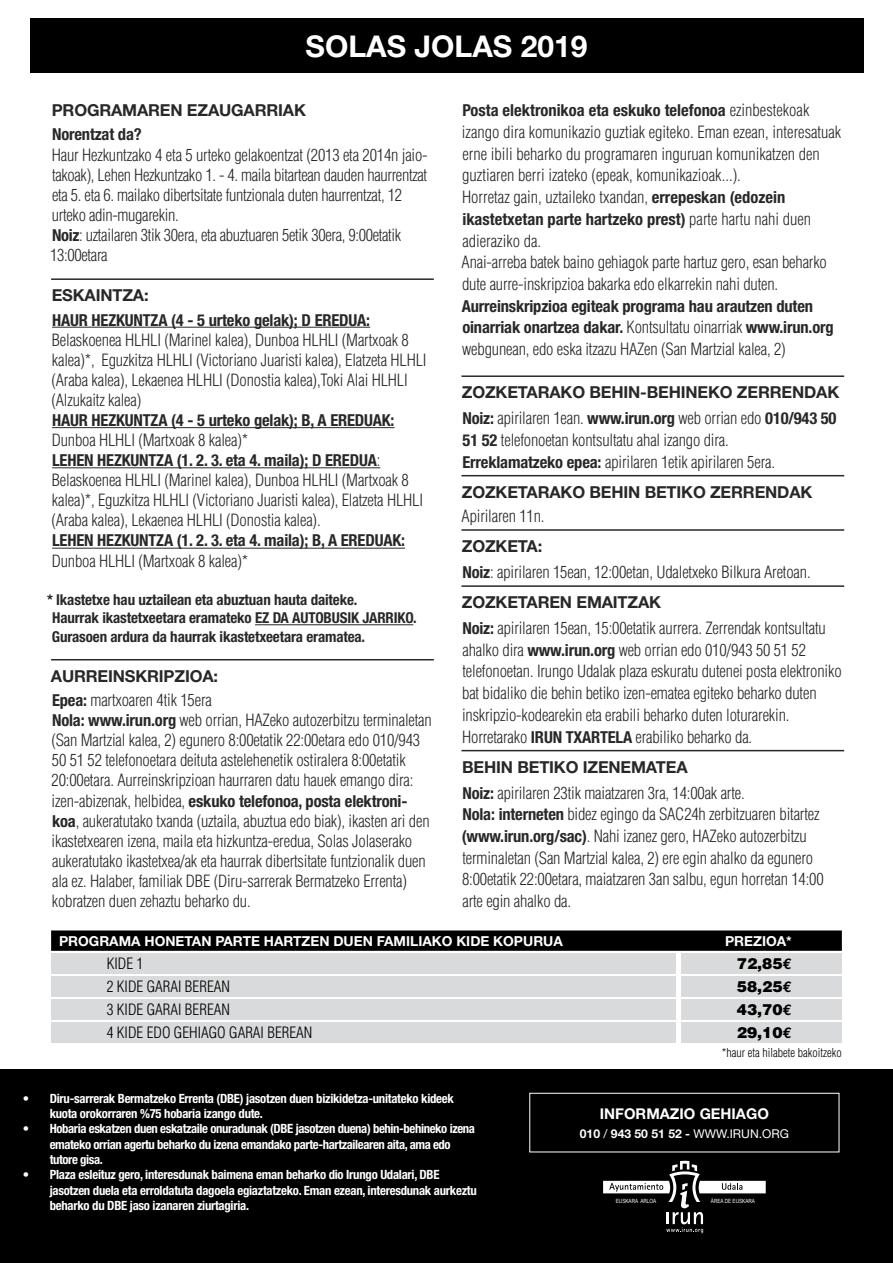
<style>
.page{position:relative;width:893px;height:1263px;background:#fff}
.page>*{position:absolute;margin:0;border:0;box-sizing:border-box;transform-origin:0 0}
.t1{font:700 30px "Helvetica Neue";color:#fff}
.t2{font:300 condensed 16.5px/20.1px "Helvetica";letter-spacing:-.01em;color:#282829}
.t3{font:700 condensed 16.5px/21.8px "Helvetica Neue";letter-spacing:-.01em;color:#282829}
.t4{font:700 16.5px "Helvetica Neue";letter-spacing:-.01em;color:#282829}
.t5{font:300 condensed 15.3px "Helvetica";color:#000}
.t6{font:900 15.3px "Helvetica";color:#000}
.t7{font:700 condensed 15px/18.3px "Helvetica Neue";letter-spacing:-.01em;color:#282829}
.t8{font:700 14.85px "Helvetica Neue";color:#fff}
.t9{font:700 13.8px "Helvetica Neue";color:#fff}
.t10{font:700 condensed 12.75px/15.3px "Helvetica Neue";letter-spacing:-.02em;color:#fff}
.t11{font:700 12.15px "Helvetica Neue";color:#fff}
.t12{font:300 condensed 12px "Helvetica";color:#000}
.t13{font:5.7px "Arial Narrow";color:#fff}
.s1{font-family:"Helvetica Neue";font-weight:700}
.s2{font-family:"Helvetica";font-weight:300}
.s3{font-family:"Euro Mono";font-weight:700}
.s4{font-weight:400}
</style>
<div class="page">
<hr style="left:51px;top:278px;width:383px;height:2px;background:#282829">
<hr style="left:52px;top:327px;width:318px;height:1px;background:#282829">
<hr style="left:52px;top:427px;width:343px;height:1px;background:#282829">
<hr style="left:52px;top:467px;width:328px;height:1px;background:#282829">
<hr style="left:52px;top:548px;width:353px;height:1px;background:#282829">
<hr style="left:255px;top:624px;width:158px;height:1px;background:#282829">
<hr style="left:51px;top:659px;width:383px;height:1px;background:#282829">
<hr style="left:461px;top:375px;width:383px;height:2px;background:#282829">
<hr style="left:461px;top:475px;width:383px;height:1px;background:#282829">
<hr style="left:461px;top:529px;width:383px;height:2px;background:#282829">
<hr style="left:461px;top:585px;width:383px;height:2px;background:#282829">
<hr style="left:461px;top:750px;width:383px;height:1px;background:#282829">
<div style="left:30px;top:18px;width:833px;height:54px;background:#000"></div>
<div style="left:0;top:1069px;width:893px;height:194px;background:#000"></div>
<svg style="left:603px;top:1161px;width:163px;height:72px"></svg>
<div style="left:529px;top:1093px;width:310px;height:59px;border:1px solid #fff"></div>
<div style="left:52px;top:1022px;width:624px;height:21px;background:#d9dadb"></div>
<div style="left:52px;top:999px;width:624px;height:21px;background:#d9dadb"></div>
<div style="left:682px;top:1022px;width:160px;height:21px;background:#d9dadb"></div>
<div style="left:682px;top:999px;width:160px;height:21px;background:#d9dadb"></div>
<svg style="left:51px;top:930px;width:791px;height:21px;background:#080808"></svg>
<div style="left:52px;top:976px;width:624px;height:21px;background:#d9dadb"></div>
<div style="left:52px;top:953px;width:624px;height:21px;background:#d9dadb"></div>
<div style="left:681px;top:976px;width:160px;height:21px;background:#d9dadb"></div>
<div style="left:681px;top:953px;width:160px;height:21px;background:#d9dadb"></div>
<h1 class="t1" style="left:306px;top:28px;width:283px">SOLAS JOLAS 2019</h1>
<p class="t4" style="left:52px;top:100px;width:256px">PROGRAMAREN EZAUGARRIAK</p>
<p class="t3" style="left:52px;top:124px;width:91px">Norentzat da?</p>
<p class="t2" style="left:50px;top:144px;width:379px">Haur Hezkuntzako 4 eta 5 urteko gelakoentzat (2013 eta 2014n jaio&shy;takoak), Lehen Hezkuntzako 1. - 4. maila bitartean dauden haurrentzat eta 5. eta 6. mailako dibertsitate funtzionala duten haurrentzat, 12 urteko adin-mugarekin.<br><span class="s1">Noiz</span>: uztailaren 3tik 30era, eta abuztuaren 5etik 30era, 9:00etatik 13:00etara</p>
<p class="t4" style="left:52px;top:285px;width:32px">ESKAIN</p>
<p class="t4" style="left:113px;top:285px;width:38px">TZA:</p>
<p class="t3" style="left:52px;top:309px;width:320px">HAUR HEZKUNTZA (4 - 5 urteko gelak); D EREDUA:</p>
<p class="t2" style="left:51px;top:329px;width:377px">Belaskoenea HLHLI (Marinel kalea), Dunboa HLHLI (Martxoak 8 kalea)*, Eguzkitza HLHLI (Victoriano Juaristi kalea), Elatzeta HLHLI (Araba kalea), Lekaenea HLHLI (Donostia kalea),Toki Alai HLHLI (Alzukaitz kalea)</p>
<p class="t3" style="left:52px;top:409px;width:344px">HAUR HEZKUNTZA (4 - 5 urteko gelak); B, A EREDUAK:</p>
<p class="t2" style="left:52px;top:430px;width:198px">Dunboa HLHLI (Martxoak 8 kalea)*</p>
<p class="t3" style="left:52px;top:449px;width:330px">LEHEN HEZKUNTZA (1. 2. 3. eta 4. maila); D EREDUA<span class="s2">:</span></p>
<p class="t2" style="left:51px;top:470px;width:373px">Belaskoenea HLHLI (Marinel kalea), Dunboa HLHLI (Martxoak 8 kalea)*, Eguzkitza HLHLI (Victoriano Juaristi kalea), Elatzeta HLHLI (Araba kalea), Lekaenea HLHLI (Donostia kalea).</p>
<p class="t3" style="left:52px;top:529px;width:354px">LEHEN HEZKUNTZA (1. 2. 3. eta 4. maila); B, A EREDUAK:</p>
<p class="t2" style="left:52px;top:550px;width:198px">Dunboa HLHLI (Martxoak 8 kalea)*</p>
<p class="t7" style="left:52px;top:590px;width:366px;text-indent:-5px">* Ikastetxe hau uztailean eta abuztuan hauta daiteke.<br>Haurrak ikastetxeetara eramateko EZ DA AUTOBUSIK JARRIKO.<br>Gurasoen ardura da haurrak ikastetxeetara eramatea.</p>
<p class="t4" style="left:51px;top:666px;width:169px">AURREINSKRIPZIOA:</p>
<p class="t2" style="left:51px;top:690px;width:382px"><span class="s1">Epea:</span> martxoaren 4tik 15era<br><span class="s1">Nola: www.irun.org</span> web orrian, HAZeko autozerbitzu terminaletan (San Martzial kalea, 2) egunero 8:00etatik 22:00etara edo 010/943<br>50 51 52 telefonoetara deituta astelehenetik ostiralera 8:00etatik 20:00etara. Aurreinskripzioan haurraren datu hauek emango dira:</p>
<p class="t3" style="left:52px;top:789px;width:357px"><span class="s2">izen-abizenak, helbidea,</span> eskuko telefonoa, posta elektroni-</p>
<p class="t2" style="left:52px;top:810px;width:380px"><span class="s1">koa</span>, aukeratutako txanda (uztaila, abuztua edo biak), ikasten ari den ikastetxearen izena, maila eta hizkuntza-eredua, Solas Jolaserako aukeratutako ikastetxea/ak eta haurrak dibertsitate funtzionalik duen ala ez. Halaber, familiak DBE (Diru-sarrerak Bermatzeko Errenta) kobratzen duen zehaztu beharko du.</p>
<p class="t3" style="left:462px;top:99px;width:348px">Posta elektronikoa eta eskuko telefonoa <span class="s2">ezinbestekoak</span></p>
<p class="t2" style="left:462px;top:121px;width:381px;line-height:21.8px">izango dira komunikazio guztiak egiteko. Eman ezean, interesatuak erne ibili beharko du programaren inguruan komunikatzen den guztiaren berri izateko (epeak, komunikazioak...).<br>Horretaz gain, uztaileko txandan, <span class="s1">errepeskan (edozein</span></p>
<p class="t3" style="left:462px;top:208px;width:350px">ikastetxetan parte hartzeko prest) <span class="s2">parte hartu nahi duen</span></p>
<p class="t2" style="left:462px;top:230px;width:367px;line-height:21.8px">adieraziko da.<br>Anai-arreba batek baino gehiagok parte hartuz gero, esan beharko dute aurre-inskripzioa bakarka edo elkarrekin nahi duten.</p>
<p class="t3" style="left:462px;top:295px;width:373px">Aurreinskripzioa egiteak programa hau arautzen duten oinarriak onartzea dakar. <span class="s2">Kontsultatu oinarriak</span> www.irun.org</p>
<p class="t2" style="left:462px;top:339px;width:325px">webgunean, edo eska itzazu HAZen (San Martzial kalea, 2)</p>
<p class="t4" style="left:462px;top:382px;width:379px">ZOZKETARAKO BEHIN-BEHINEKO ZERRENDAK</p>
<p class="t2" style="left:462px;top:407px;width:376px;line-height:21.8px"><span class="s1">Noiz:</span> apirilaren 1ean. <span class="s1">www.irun.org</span> web orrian edo <span class="s1">010/943 50<br>51 52</span> telefonoetan kontsultatu ahal izango dira.<br><span class="s1">Erreklamatzeko epea:</span> apirilaren 1etik apirilaren 5era.</p>
<p class="t4" style="left:462px;top:482px;width:352px">ZOZKETARAKO BEHIN BETIKO ZERRENDAK</p>
<p class="t2" style="left:462px;top:506px;width:84px">Apirilaren 11n.</p>
<p class="t4" style="left:462px;top:536px;width:82px">ZOZKETA:</p>
<p class="t2" style="left:462px;top:562px;width:350px"><span class="s1">Noiz</span>: apirilaren 15ean, 12:00etan, Udaletxeko Bilkura Aretoan.</p>
<p class="t4" style="left:462px;top:592px;width:201px">ZOZKETAREN EMAITZAK</p>
<p class="t2" style="left:462px;top:617px;width:381px;line-height:21.8px"><span class="s1">Noiz:</span> apirilaren 15ean, 15:00etatik aurrera. Zerrendak kontsultatu ahalko dira <span class="s1">www.irun.org</span> web orrian edo 010/943 50 51 52 telefonoetan. Irungo Udalak plaza eskuratu dutenei posta elektroniko bat bidaliko die behin betiko izen-ematea egiteko beharko duten inskripzio-kodearekin eta erabili beharko duten loturarekin.<br>Horretarako <span class="s1">IRUN TXARTELA</span> erabiliko beharko da.</p>
<p class="t4" style="left:462px;top:757px;width:227px">BEHIN BETIKO IZENEMATEA</p>
<p class="t2" style="left:462px;top:782px;width:363px;line-height:21.8px"><span class="s1">Noiz:</span> apirilaren 23tik maiatzaren 3ra, 14:00ak arte.<br><span class="s1">Nola: interneten</span> bidez egingo da SAC24h zerbitzuaren bitartez <span class="s1">(www.irun.org/sac)</span>. Nahi izanez gero, HAZeko autozerbitzu terminaletan (San Martzial kalea, 2) ere egin ahalko da egunero 8:00etatik 22:00etara, maiatzaren 3an salbu, egun horretan 14:00 arte egin ahalko da.</p>
<p class="t9" style="left:59px;top:932px;width:505px">PROGRAMA HONETAN PARTE HARTZEN DUEN FAMILIAKO KIDE KOPURUA</p>
<p class="t9" style="left:725px;top:932px;width:19px">PREZIOA</p>
<p class="t9" style="left:786px;top:932px;width:7px">*</p>
<p class="t5" style="left:107px;top:954px;width:38px">Kide 1</p>
<p class="t6" style="left:737px;top:953px;width:57px">72,85<span class="s3">€</span></p>
<p class="t5" style="left:107px;top:977px;width:18px">2 kide</p>
<p class="t5" style="left:147px;top:977px;width:69px">garai berean</p>
<p class="t6" style="left:737px;top:976px;width:57px">58,25<span class="s3">€</span></p>
<p class="t5" style="left:107px;top:1000px;width:18px">3 kide</p>
<p class="t5" style="left:147px;top:1000px;width:69px">garai berean</p>
<p class="t6" style="left:737px;top:999px;width:57px">43,70<span class="s3">€</span></p>
<p class="t5" style="left:107px;top:1023px;width:18px">4 kide</p>
<p class="t5" style="left:147px;top:1023px;width:43px">edo gehia</p>
<p class="t5" style="left:209px;top:1023px;width:88px">go garai berean</p>
<p class="t6" style="left:737px;top:1022px;width:57px">29,10<span class="s3">€</span></p>
<p class="t12" style="left:722px;top:1045px;width:121px">*haur eta hilabete bakoitzeko</p>
<p class="t10" style="left:50px;top:1090px;width:406px;text-indent:-27px">• Diru-sarrerak Bermatzeko Errenta (DBE) jasotzen duen bizikidetza-unitateko kideek kuota orokorraren %75 hobaria izango dute.</p>
<p class="t10" style="left:50px;top:1121px;width:427px;text-indent:-27px">• Hobaria eskatzen duen eskatzaile onuradunak (DBE jasotzen duena) behin-behineko izena emateko orrian agertu beharko du izena emandako parte-hartzailearen aita, ama edo tutore gisa.</p>
<p class="t10" style="left:50px;top:1167px;width:429px;text-indent:-27px">• Plaza esleituz gero, interesdunak baimena eman beharko dio Irungo Udalari, DBE jasotzen duela eta erroldatuta dagoela egiaztatzeko. Eman ezean, interesdunak aurkeztu beharko du DBE jaso izanaren ziurtagiria.</p>
<p class="t8" style="left:600px;top:1104px;width:171px">INFORMAZIO GEHIAGO</p>
<p class="t11" style="left:580px;top:1126px;width:211px">010 <span class="s4">/</span> 943 50 51 52 - <span class="s4">WWW.IRUN.ORG</span></p>
<p class="t13" style="left:616px;top:1196px;width:42px">EUSKARA ARLOA</p>
<p class="t13" style="left:711px;top:1196px;width:46px">ÁREA DE EUSKARA</p>
</div>
